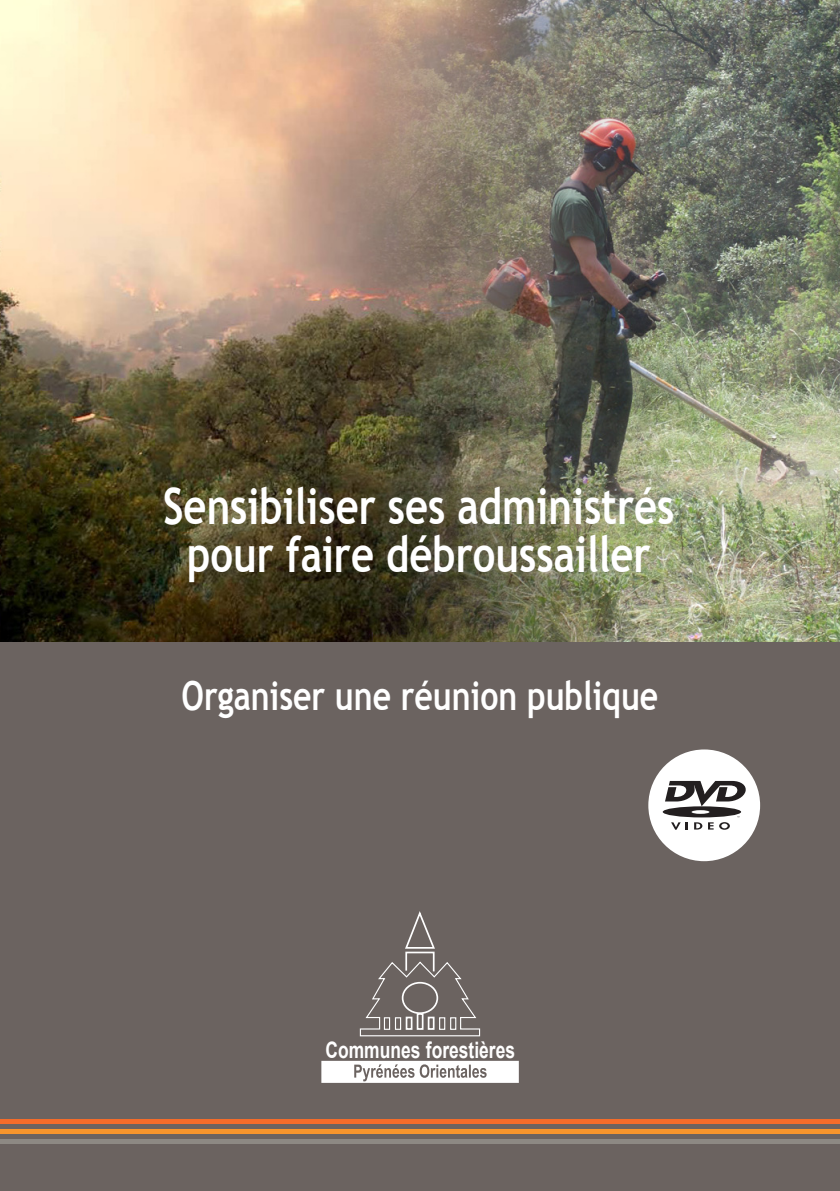
<style>
.page{position:relative;width:840px;height:1191px;background:#fff}
.page>*{position:absolute;margin:0;border:0;box-sizing:border-box;transform-origin:0 0}
.t1{font:700 50px "Trebuchet MS";color:#fff;scale:.8 1}
.t2{font:700 40px "Trebuchet MS";color:#fff;scale:.8 1}
.t3{font:700 22.6px "Arial";color:#fff;scale:.77 1}
</style>
<div class="page">
<img style="left:0;top:0;width:839px;height:643px">
<div style="left:0;top:643px;width:839px;height:548px;background:#6b6360"></div>
<hr style="left:0;top:1119px;width:839px;height:4px;background:#f36c2a">
<div style="left:0;top:1129px;width:839px;height:5px;background:#f7952c"></div>
<hr style="left:0;top:1139px;width:839px;height:4px;background:#8d8983">
<svg style="left:359px;top:911px;width:121px;height:126px"></svg>
<div style="left:427px;top:1016px;width:7px;height:13px;border:2px solid #fff"></div>
<div style="left:405px;top:1016px;width:7px;height:13px;border:2px solid #fff"></div>
<div style="left:416px;top:1013px;width:7px;height:16px;border:2px solid #fff"></div>
<div style="left:401px;top:982px;width:37px;height:32px;border:2px solid #fff;border-radius:50%"></div>
<svg style="left:321px;top:1060px;width:197px;height:22px"></svg>
<div style="left:383px;top:1017px;width:7px;height:12px;border:1px solid #fff"></div>
<div style="left:394px;top:1017px;width:7px;height:12px;border:1px solid #fff"></div>
<div style="left:439px;top:1017px;width:6px;height:12px;border:1px solid #fff"></div>
<div style="left:450px;top:1017px;width:6px;height:12px;border:1px solid #fff"></div>
<div style="left:647px;top:749px;width:112px;height:112px;background:#fff;border-radius:50%"></div>
<svg style="left:662px;top:781px;width:84px;height:48px"></svg>
<p class="t1" style="left:163px;top:475px;width:640px">Sensibiliser ses administrés</p>
<p class="t1" style="left:187px;top:523px;width:580px">pour faire débroussailler</p>
<p class="t2" style="left:181px;top:670px;width:597px">Organiser une réunion publique</p>
<p class="t3" style="left:325px;top:1034px;width:247px">Communes forestières</p>
</div>
